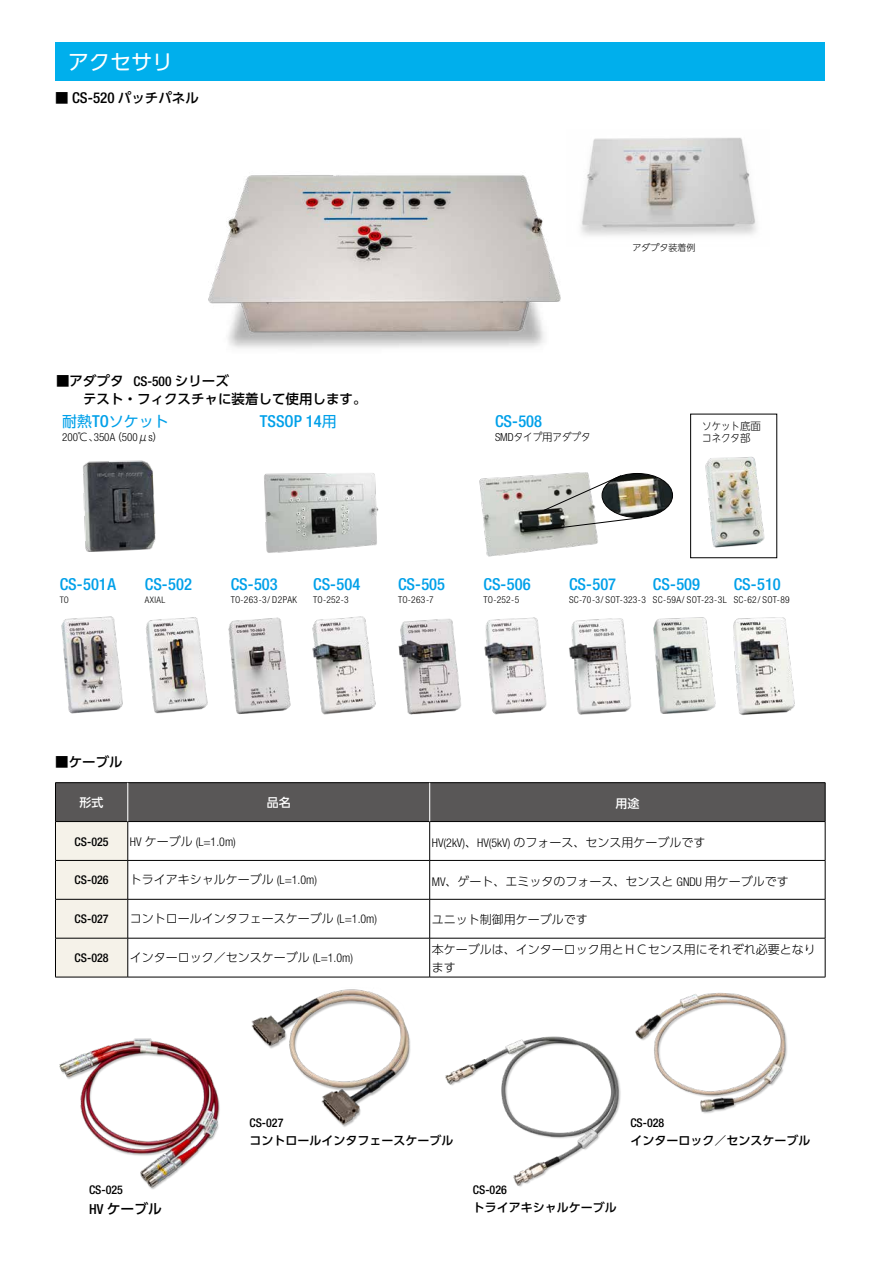
<style>
.page{position:relative;width:893px;height:1263px;background:#fff}
.page>*{position:absolute;margin:0;border:0;box-sizing:border-box;transform-origin:0 0}
.t1{font:21px "UD Shin Go Pr 6";color:#fff}
.t2{font:500 condensed 16.5px "Helvetica Neue LT Std";color:#00a0e9}
.t3{font:15px "UD Shin Go Pr 6";color:#00a0e9}
.t4{font:500 13.8px "UD Shin Go Pr 6";color:#000}
.t5{font:500 13.5px/18px "UD Shin Go Pr 6";color:#000}
.t6{font:300 12px/18px "UD Shin Go Pr 6";color:#000}
.t7{font:500 condensed 12px "Helvetica Neue LT Std";color:#000}
.t8{font:500 12px "UD Shin Go Pr 6";color:#000}
.t9{font:300 condensed 12px "Helvetica Neue LT Std";color:#000}
.t10{font:500 12px "UD Shin Go Pr 6";color:#fff}
.t11{font:300 condensed 10.95px "Helvetica Neue LT Std";color:#000}
.t12{font:300 10.5px/12px "UD Shin Go NT Pro";color:#000;scale:.9 1}
.t13{font:300 condensed 9.45px "Helvetica Neue LT Std";letter-spacing:.03em;color:#000}
.t14{font:300 condensed 9px "Helvetica Neue LT Std";letter-spacing:.045em;color:#000}
.t15{font:300 9px "UD Shin Go Pr 6";color:#000}
.s1{font-family:"Helvetica Neue LT Std";font-stretch:condensed;font-size:15px}
.s2{font-family:"Helvetica Neue LT Std";font-stretch:condensed}
.s3{font-family:"Helvetica Neue LT Std";font-weight:500;font-stretch:condensed;font-size:16.5px}
.s4{font-family:"UD Shin Go NT Pro";font-stretch:normal;font-size:10.5px}
.s5{font-family:"UD Shin Go Pr 6";font-weight:400;font-stretch:normal;font-size:15px}
.s6{font-family:"Helvetica Neue LT Std";font-stretch:condensed;font-size:10.95px}
.s7{font-family:"UD Shin Go Pr 6";font-stretch:normal}
</style>
<div class="page">
<div style="left:55px;top:43px;width:770px;height:38px;background:#00afec"></div>
<img style="left:208px;top:175px;width:353px;height:173px">
<img style="left:580px;top:137px;width:177px;height:99px">
<img style="left:83px;top:460px;width:73px;height:92px">
<img style="left:264px;top:473px;width:115px;height:80px">
<img style="left:479px;top:472px;width:119px;height:85px">
<img style="left:611px;top:473px;width:61px;height:44px">
<div style="left:602px;top:473px;width:71px;height:45px;border:1px solid #000;border-radius:50%"></div>
<svg style="left:543px;top:475px;width:78px;height:36px"></svg>
<svg style="left:545px;top:517px;width:97px;height:13px"></svg>
<img style="left:705px;top:456px;width:60px;height:92px">
<div style="left:690px;top:414px;width:87px;height:144px;border:1px solid #000"></div>
<img style="left:61px;top:616px;width:62px;height:98px">
<img style="left:146px;top:617px;width:62px;height:97px">
<img style="left:228px;top:617px;width:63px;height:98px">
<img style="left:312px;top:616px;width:64px;height:99px">
<img style="left:398px;top:618px;width:63px;height:97px">
<img style="left:484px;top:617px;width:63px;height:98px">
<img style="left:569px;top:618px;width:62px;height:97px">
<img style="left:653px;top:617px;width:63px;height:97px">
<img style="left:733px;top:617px;width:62px;height:98px">
<img style="left:59px;top:1038px;width:161px;height:152px">
<svg style="left:56px;top:783px;width:769px;height:194px"></svg>
<hr style="left:55px;top:782px;width:73px;height:1px;background:#000">
<hr style="left:55px;top:783px;width:1px;height:38px;background:#000">
<hr style="left:430px;top:782px;width:395px;height:1px;background:#000">
<hr style="left:825px;top:783px;width:1px;height:38px;background:#000">
<hr style="left:55px;top:821px;width:73px;height:1px;background:#000">
<hr style="left:55px;top:822px;width:1px;height:38px;background:#000">
<hr style="left:128px;top:822px;width:1px;height:38px;background:#000">
<hr style="left:430px;top:821px;width:395px;height:1px;background:#000">
<hr style="left:429px;top:822px;width:1px;height:38px;background:#000">
<hr style="left:825px;top:822px;width:1px;height:38px;background:#000">
<hr style="left:55px;top:860px;width:73px;height:1px;background:#000">
<hr style="left:55px;top:861px;width:1px;height:38px;background:#000">
<hr style="left:128px;top:860px;width:302px;height:1px;background:#000">
<hr style="left:128px;top:861px;width:1px;height:38px;background:#000">
<hr style="left:430px;top:860px;width:395px;height:1px;background:#000">
<hr style="left:429px;top:861px;width:1px;height:38px;background:#000">
<hr style="left:825px;top:861px;width:1px;height:38px;background:#000">
<hr style="left:55px;top:899px;width:73px;height:1px;background:#000">
<hr style="left:55px;top:899px;width:1px;height:39px;background:#000">
<hr style="left:128px;top:899px;width:302px;height:1px;background:#000">
<hr style="left:128px;top:899px;width:1px;height:39px;background:#000">
<hr style="left:430px;top:899px;width:395px;height:1px;background:#000">
<hr style="left:429px;top:899px;width:1px;height:39px;background:#000">
<hr style="left:825px;top:899px;width:1px;height:39px;background:#000">
<hr style="left:55px;top:938px;width:73px;height:1px;background:#000">
<hr style="left:55px;top:938px;width:1px;height:39px;background:#000">
<hr style="left:128px;top:938px;width:302px;height:1px;background:#000">
<hr style="left:128px;top:938px;width:1px;height:39px;background:#000">
<hr style="left:430px;top:938px;width:395px;height:1px;background:#000">
<hr style="left:429px;top:938px;width:1px;height:39px;background:#000">
<hr style="left:825px;top:938px;width:1px;height:39px;background:#000">
<hr style="left:55px;top:977px;width:73px;height:1px;background:#000">
<hr style="left:128px;top:977px;width:302px;height:1px;background:#000">
<hr style="left:430px;top:977px;width:395px;height:1px;background:#000">
<hr style="left:128px;top:782px;width:302px;height:1px;background:#000">
<hr style="left:128px;top:821px;width:302px;height:1px;background:#000">
<hr style="left:127px;top:783px;width:1px;height:38px;background:#fff">
<hr style="left:429px;top:783px;width:1px;height:38px;background:#fff">
<img style="left:251px;top:989px;width:160px;height:138px">
<img style="left:445px;top:1036px;width:176px;height:151px">
<img style="left:635px;top:992px;width:152px;height:122px">
<h1 class="t1" style="left:68px;top:45px;width:106px">アクセサリ</h1>
<p class="t5" style="left:55px;top:88px;width:145px">■ <span class="s1">CS-520</span> パッチパネル</p>
<p class="t15" style="left:632px;top:240px;width:64px">アダプタ装着例</p>
<p class="t5" style="left:56px;top:372px;width:312px">■アダプタ <span class="s2">CS-500</span> シリーズ<br>　　テスト・フィクスチャに装着して使用します。</p>
<p class="t3" style="left:62px;top:409px;width:108px">耐熱<span class="s3">TO</span>ソケット</p>
<p class="t11" style="left:62px;top:430px;width:103px">200<span class="s4">℃、</span>350A<span class="s4">（</span>500<span class="s4">μ</span>s<span class="s4">）</span></p>
<h2 class="t2" style="left:260px;top:411px;width:78px">TSSOP 14<span class="s5">用</span></h2>
<h2 class="t2" style="left:495px;top:411px;width:49px">CS-508</h2>
<p class="t12" style="left:495px;top:430px;width:108px"><span class="s6">SMD</span>タイプ用アダプタ</p>
<p class="t12" style="left:702px;top:420px;width:67px">ソケット底面コネクタ部</p>
<h2 class="t2" style="left:60px;top:574px;width:58px">CS-501A</h2>
<p class="t14" style="left:60px;top:594px;width:11px">TO</p>
<h2 class="t2" style="left:145px;top:574px;width:49px">CS-502</h2>
<p class="t14" style="left:145px;top:594px;width:22px">AXIAL</p>
<h2 class="t2" style="left:231px;top:574px;width:49px">CS-503</h2>
<p class="t13" style="left:231px;top:594px;width:68px">TO-263-3/ D2PAK</p>
<h2 class="t2" style="left:313px;top:574px;width:49px">CS-504</h2>
<p class="t13" style="left:313px;top:594px;width:37px">TO-252-3</p>
<h2 class="t2" style="left:398px;top:574px;width:49px">CS-505</h2>
<p class="t13" style="left:398px;top:594px;width:37px">TO-263-7</p>
<h2 class="t2" style="left:483px;top:574px;width:49px">CS-506</h2>
<p class="t13" style="left:483px;top:594px;width:37px">TO-252-5</p>
<h2 class="t2" style="left:569px;top:574px;width:49px">CS-507</h2>
<p class="t13" style="left:569px;top:594px;width:78px">SC-70-3/ SOT-323-3</p>
<h2 class="t2" style="left:653px;top:574px;width:49px">CS-509</h2>
<p class="t13" style="left:653px;top:594px;width:75px">SC-59A/ SOT-23-3L</p>
<h2 class="t2" style="left:734px;top:574px;width:49px">CS-510</h2>
<p class="t13" style="left:734px;top:594px;width:58px">SC-62/ SOT-89</p>
<p class="t5" style="left:55px;top:753px;width:69px">■ケーブル</p>
<p class="t10" style="left:80px;top:792px;width:25px">形式</p>
<p class="t10" style="left:267px;top:792px;width:25px">品名</p>
<p class="t10" style="left:615px;top:793px;width:25px">用途</p>
<p class="t7" style="left:75px;top:834px;width:35px">CS-025</p>
<p class="t9" style="left:130px;top:834px;width:108px">HV <span class="s7">ケーブル</span> (L=1.0m)</p>
<p class="t6" style="left:432px;top:833px;width:275px"><span class="s2">HV(2kV)</span>、<span class="s2">HV(5kV)</span> のフォース、センス用ケーブルです</p>
<p class="t7" style="left:75px;top:873px;width:35px">CS-026</p>
<p class="t6" style="left:130px;top:870px;width:189px">トライアキシャルケーブル <span class="s2">(L=1.0m)</span></p>
<p class="t6" style="left:432px;top:871px;width:359px"><span class="s2">MV</span>、ゲート、エミッタのフォース、センスと <span class="s2">GNDU</span> 用ケーブルです</p>
<p class="t7" style="left:75px;top:912px;width:35px">CS-027</p>
<p class="t6" style="left:130px;top:909px;width:249px">コントロールインタフェースケーブル <span class="s2">(L=1.0m)</span></p>
<p class="t6" style="left:432px;top:910px;width:157px">ユニット制御用ケーブルです</p>
<p class="t7" style="left:75px;top:951px;width:35px">CS-028</p>
<p class="t6" style="left:130px;top:948px;width:225px">インターロック／センスケーブル <span class="s2">(L=1.0m)</span></p>
<p class="t6" style="left:432px;top:940px;width:385px">本ケーブルは、インターロック用とＨＣセンス用にそれぞれ必要となります</p>
<p class="t7" style="left:89px;top:1183px;width:35px">CS-025</p>
<p class="t4" style="left:89px;top:1198px;width:75px"><span class="s2">HV</span> ケーブル</p>
<p class="t7" style="left:249px;top:1116px;width:35px">CS-027</p>
<p class="t8" style="left:249px;top:1131px;width:206px">コントロールインタフェースケーブル</p>
<p class="t7" style="left:630px;top:1116px;width:35px">CS-028</p>
<p class="t8" style="left:630px;top:1131px;width:181px">インターロック／センスケーブル</p>
<p class="t7" style="left:473px;top:1183px;width:35px">CS-026</p>
<p class="t8" style="left:473px;top:1198px;width:145px">トライアキシャルケーブル</p>
</div>
